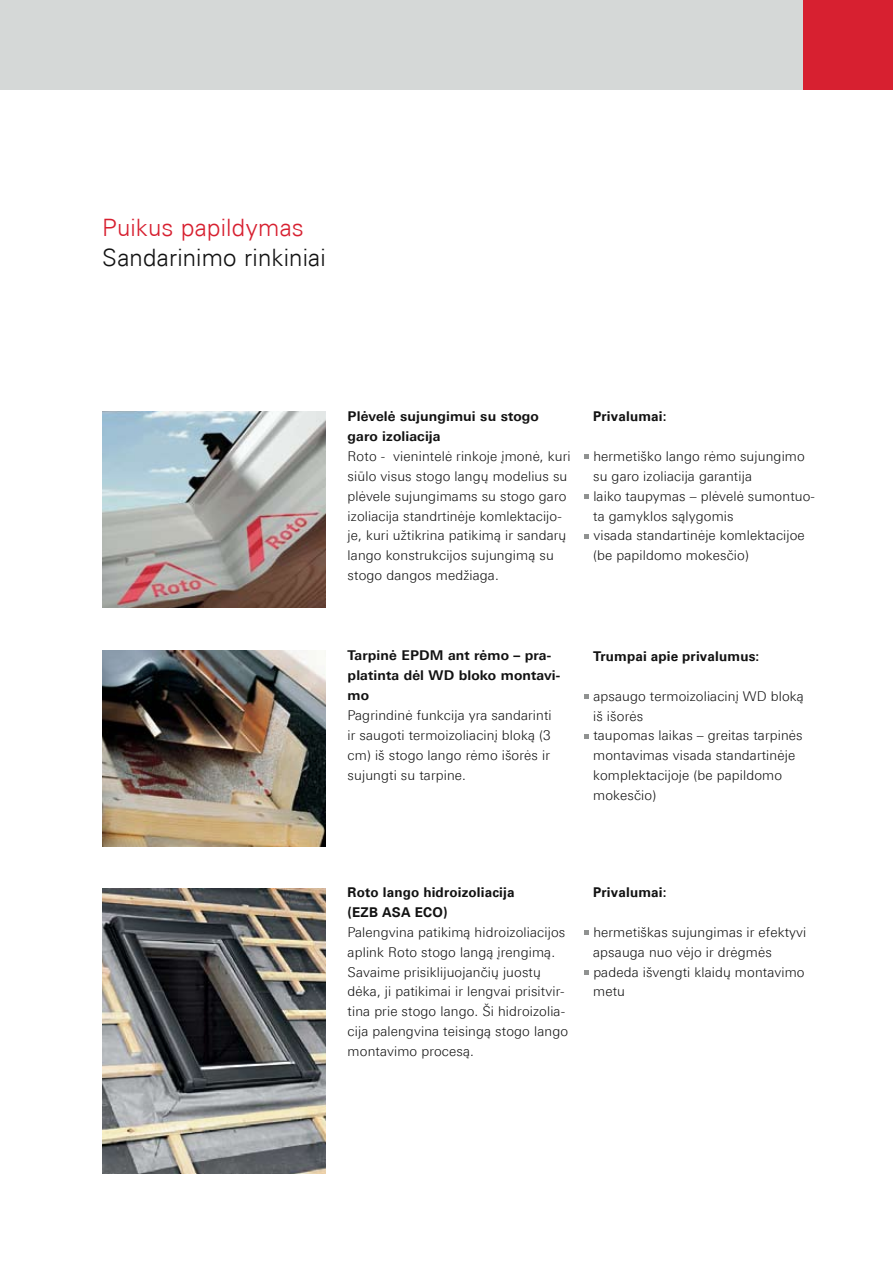
<style>
.page{position:relative;width:893px;height:1263px;background:#fff}
.page>*{position:absolute;margin:0;border:0;box-sizing:border-box;transform-origin:0 0}
.t1{font:300 24px "Univers LTCYR";letter-spacing:.005em;color:#121212}
.t2{font:300 24px "Univers LTCYR";letter-spacing:.01em;color:#d72030}
.t3{font:300 13.5px/19.8px "LT Univers Basic";letter-spacing:.01em;color:#121212}
.t4{font:700 13.5px/19.8px "LT Univers Basic";letter-spacing:.01em;color:#121212}
.t5{font:700 13.5px/19.8px "Univers LTCYR";letter-spacing:.01em;color:#121212}
</style>
<div class="page">
<div style="left:0;top:0;width:876px;height:89px;background:#d5d8d7"></div>
<div style="left:804px;top:0;width:89px;height:89px;background:#d72030"></div>
<svg style="left:585px;top:930px;width:4px;height:5px"></svg>
<svg style="left:585px;top:970px;width:4px;height:4px"></svg>
<img style="left:102px;top:412px;width:223px;height:195px">
<img style="left:102px;top:650px;width:223px;height:196px">
<svg style="left:585px;top:454px;width:4px;height:5px"></svg>
<svg style="left:585px;top:494px;width:4px;height:5px"></svg>
<svg style="left:585px;top:534px;width:4px;height:4px"></svg>
<svg style="left:585px;top:694px;width:4px;height:5px"></svg>
<svg style="left:585px;top:734px;width:4px;height:4px"></svg>
<img style="left:102px;top:888px;width:223px;height:285px">
<h1 class="t2" style="left:102px;top:214px;width:203px">Puikus papildymas</h1>
<h1 class="t1" style="left:102px;top:244px;width:225px">Sandarinimo rinkiniai</h1>
<p class="t4" style="left:348px;top:406px;width:193px">Plėvelė sujungimui su stogo garo izoliacija</p>
<p class="t3" style="left:348px;top:446px;width:225px">Roto - vienintelė rinkoje įmonė, kuri siūlo visus stogo langų modelius su plėvele sujungimams su stogo garo izoliacija standrtinėje komlektacijo&shy;je, kuri užtikrina patikimą ir sandarų lango konstrukcijos sujungimą su stogo dangos medžiaga.</p>
<p class="t5" style="left:593px;top:406px;width:75px">Privalumai:</p>
<p class="t3" style="left:593px;top:446px;width:223px">hermetiško lango rėmo sujungimo su garo izoliacija garantija<br>laiko taupymas – plėvelė sumontuo&shy;ta gamyklos sąlygomis<br>visada standartinėje komlektacijoe (be papildomo mokesčio)</p>
<p class="t4" style="left:348px;top:645px;width:214px">Tarpinė EPDM ant rėmo – pra&shy;platinta dėl WD bloko montavi&shy;mo</p>
<p class="t3" style="left:348px;top:705px;width:206px">Pagrindinė funkcija yra sandarinti ir saugoti termoizoliacinį bloką (3 cm) iš stogo lango rėmo išorės ir sujungti su tarpine.</p>
<p class="t5" style="left:593px;top:646px;width:168px">Trumpai apie privalumus:</p>
<p class="t3" style="left:593px;top:686px;width:212px">apsaugo termoizoliacinį WD bloką iš išorės<br>taupomas laikas – greitas tarpinės montavimas visada standartinėje komplektacijoje (be papildomo mokesčio)</p>
<p class="t5" style="left:348px;top:882px;width:168px">Roto lango hidroizoliacija (EZB ASA ECO)</p>
<p class="t3" style="left:348px;top:922px;width:222px">Palengvina patikimą hidroizoliacijos aplink Roto stogo langą įrengimą.<br>Savaime prisiklijuojančių juostų dėka, ji patikimai ir lengvai prisitvir&shy;tina prie stogo lango. Ši hidroizolia&shy;cija palengvina teisingą stogo lango montavimo procesą.</p>
<p class="t5" style="left:593px;top:882px;width:75px">Privalumai:</p>
<p class="t3" style="left:593px;top:922px;width:215px">hermetiškas sujungimas ir efektyvi apsauga nuo vėjo ir drėgmės padeda išvengti klaidų montavimo metu</p>
</div>
